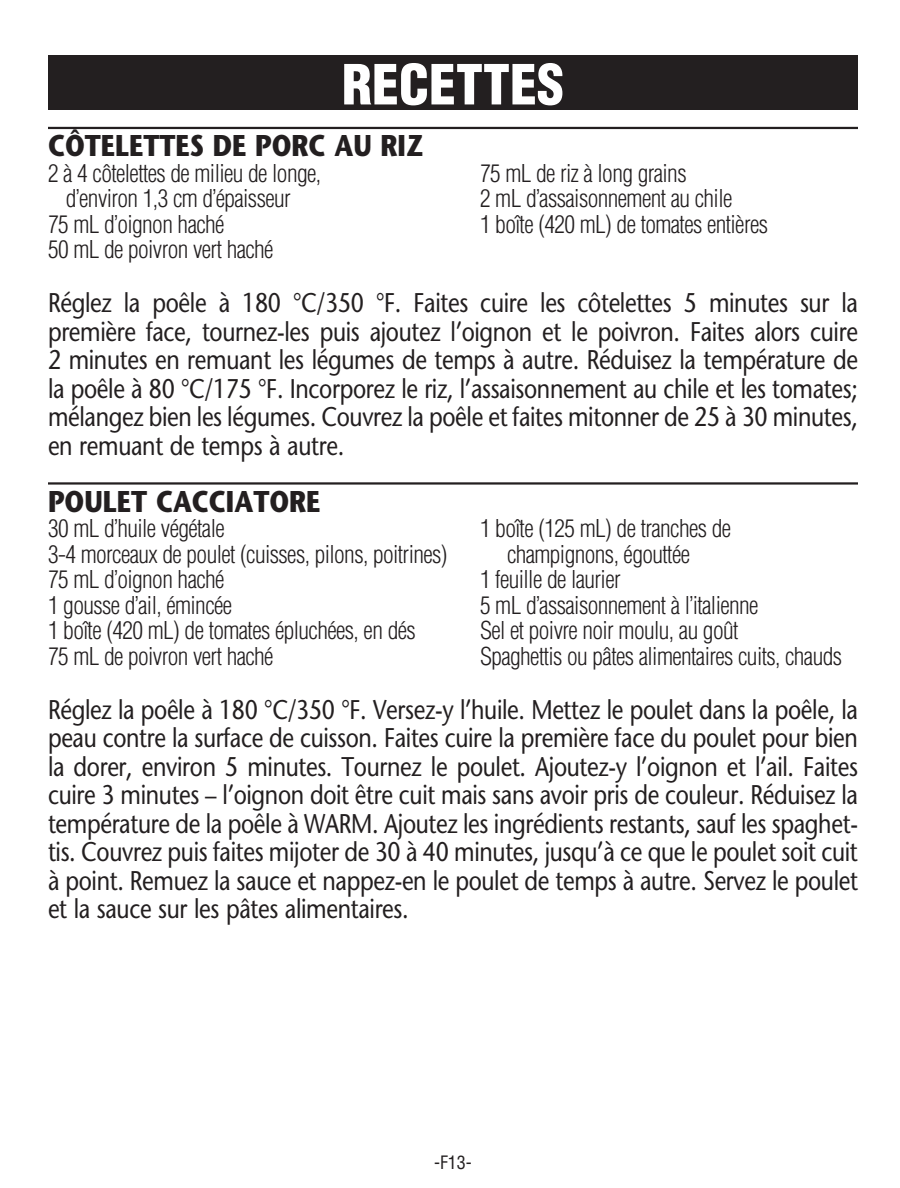
<style>
.page{position:relative;width:900px;height:1188px;background:#fff}
.page>*{position:absolute;margin:0;border:0;box-sizing:border-box;transform-origin:0 0}
.t1{font:900 condensed 54px "Helvetica";color:#fff}
.t2{font:700 30px "Stone Sans";color:#231f20;scale:.85 1}
.t3{font:27px/28.5px "Stone Sans";letter-spacing:-.015em;color:#231f20;text-align:justify;scale:.85 1}
.t4{font:300 condensed 24px "Helvetica";letter-spacing:-.025em;color:#231f20}
.t5{font:condensed 18px "Helvetica";color:#231f20}
</style>
<div class="page">
<div style="left:48px;top:56px;width:810px;height:54px;background:#231f20"></div>
<hr style="left:48px;top:127px;width:810px;height:2px;background:#231f20">
<hr style="left:48px;top:482px;width:810px;height:3px;background:#231f20">
<p class="t1" style="left:342px;top:50px;width:224px">RECETTES</p>
<p class="t2" style="left:48px;top:128px;width:443px">CÔTELETTES DE PORC AU RIZ</p>
<p class="t4" style="left:48px;top:158px;width:275px">2 à 4 côtelettes de milieu de longe,</p>
<p class="t4" style="left:480px;top:158px;width:208px">75 mL de riz à long grains</p>
<p class="t4" style="left:66px;top:183px;width:226px">d’environ 1,3 cm d’épaisseur</p>
<p class="t4" style="left:480px;top:183px;width:254px">2 mL d’assaisonnement au chile</p>
<p class="t4" style="left:48px;top:209px;width:178px">75 mL d’oignon haché</p>
<p class="t4" style="left:480px;top:209px;width:290px">1 boîte (420 mL) de tomates entières</p>
<p class="t4" style="left:48px;top:234px;width:227px">50 mL de poivron vert haché</p>
<p class="t3" style="left:48px;top:288px;width:954px">Réglez la poêle à 180 °C/350 °F. Faites cuire les côtelettes 5 minutes sur la première face, tournez-les puis ajoutez l’oignon et le poivron. Faites alors cuire 2 minutes en remuant les légumes de temps à autre. Réduisez la température de la poêle à 80 °C/175 °F. Incorporez le riz, l’assaisonnement au chile et les tomates; mélangez bien les légumes. Couvrez la poêle et faites mitonner de 25 à 30 minutes, en remuant de temps à autre.</p>
<p class="t2" style="left:48px;top:483px;width:322px">POULET CACCIATORE</p>
<p class="t4" style="left:48px;top:513px;width:178px">30 mL d’huile végétale</p>
<p class="t4" style="left:480px;top:513px;width:253px">1 boîte (125 mL) de tranches de</p>
<p class="t4" style="left:48px;top:539px;width:401px">3-4 morceaux de poulet (cuisses, pilons, poitrines)</p>
<p class="t4" style="left:507px;top:539px;width:185px">champignons, égouttée</p>
<p class="t4" style="left:48px;top:564px;width:178px">75 mL d’oignon haché</p>
<p class="t4" style="left:480px;top:564px;width:142px">1 feuille de laurier</p>
<p class="t4" style="left:48px;top:590px;width:186px">1 gousse d’ail, émincée</p>
<p class="t4" style="left:480px;top:590px;width:280px">5 mL d’assaisonnement à l’italienne</p>
<p class="t4" style="left:48px;top:615px;width:369px">1 boîte (420 mL) de tomates épluchées, en dés</p>
<p class="t4" style="left:480px;top:615px;width:260px">Sel et poivre noir moulu, au goût</p>
<p class="t4" style="left:48px;top:641px;width:227px">75 mL de poivron vert haché</p>
<p class="t4" style="left:480px;top:641px;width:364px">Spaghettis ou pâtes alimentaires cuits, chauds</p>
<p class="t3" style="left:48px;top:695px;width:955px">Réglez la poêle à 180 °C/350 °F. Versez-y l’huile. Mettez le poulet dans la poêle, la peau contre la surface de cuisson. Faites cuire la première face du poulet pour bien la dorer, environ 5 minutes. Tournez le poulet. Ajoutez-y l’oignon et l’ail. Faites cuire 3 minutes – l’oignon doit être cuit mais sans avoir pris de couleur. Réduisez la température de la poêle à WARM. Ajoutez les ingrédients restants, sauf les spaghet&shy;tis. Couvrez puis faites mijoter de 30 à 40 minutes, jusqu’à ce que le poulet soit cuit à point. Remuez la sauce et nappez-en le poulet de temps à autre. Servez le poulet et la sauce sur les pâtes alimentaires.</p>
<p class="t5" style="left:434px;top:1151px;width:39px">-F13-</p>
</div>
